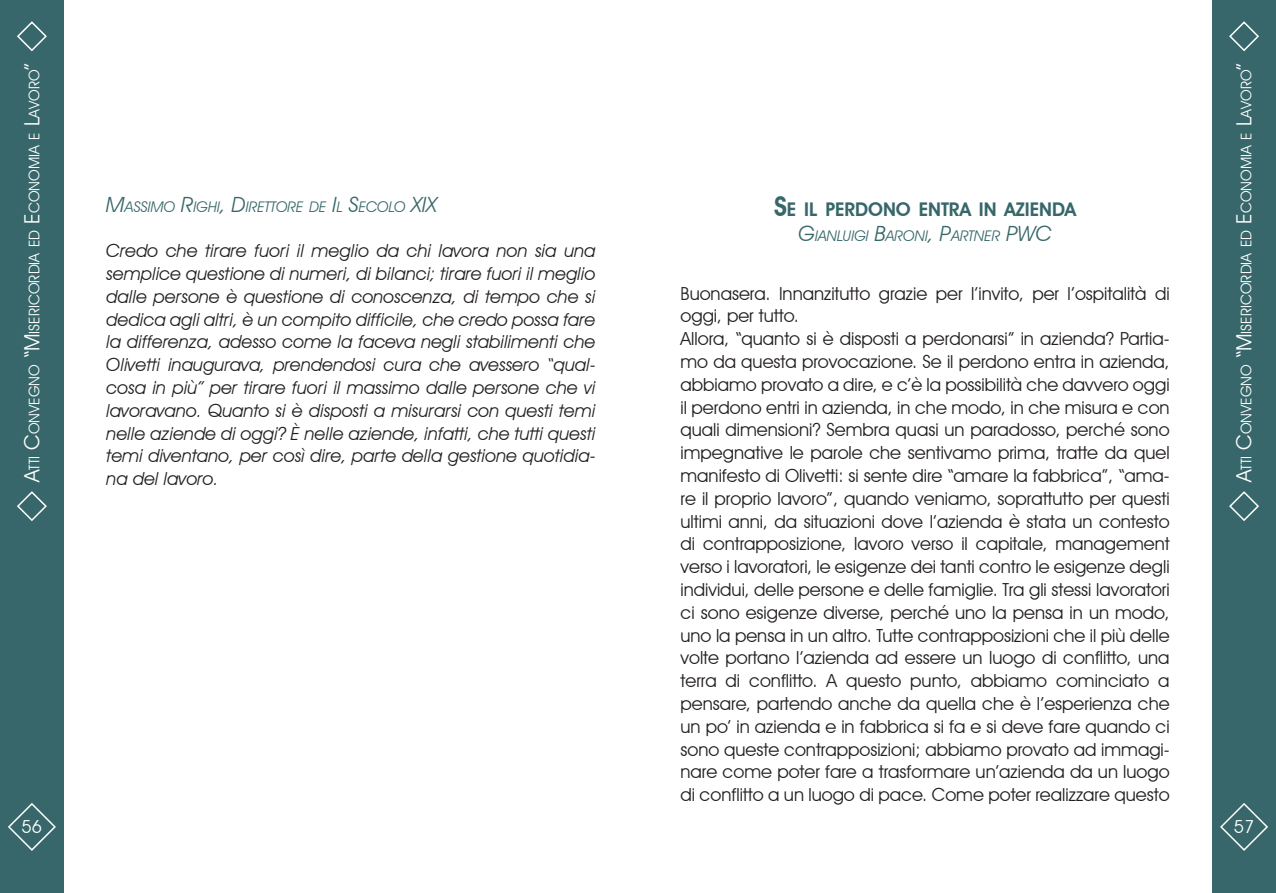
<style>
.page{position:relative;width:1276px;height:893px;background:#fff}
.page>*{position:absolute;margin:0;border:0;box-sizing:border-box;transform-origin:0 0}
.t1{font:600 18.9px "Avant Garde IT Cby BT";color:#37676a}
.No_Spacing{font:18px/22.8px "Avant Garde IT Cby BT";color:#231f20}
.t2{font:italic 18px/22.8px "Avant Garde IT Cby BT";color:#231f20;text-align:justify}
.t3{font:18px "Avant Garde IT Cby BT";color:#fff}
.t4{font:14.7px "Avant Garde IT Cby BT";color:#fff}
.t5{font:italic 14.7px "Avant Garde IT Cby BT";color:#37676a}
.s1{font-size:21px}
.s2{font-size:27px}
</style>
<div class="page">
<div style="left:0;top:0;width:64px;height:893px;background:#37676a"></div>
<svg style="left:17px;top:21px;width:30px;height:31px"></svg>
<svg style="left:17px;top:491px;width:30px;height:30px"></svg>
<svg style="left:8px;top:803px;width:48px;height:48px"></svg>
<div style="left:1212px;top:0;width:64px;height:893px;background:#37676a"></div>
<svg style="left:1229px;top:21px;width:30px;height:31px"></svg>
<svg style="left:1229px;top:491px;width:30px;height:30px"></svg>
<svg style="left:1220px;top:803px;width:48px;height:48px"></svg>
<p class="t4" style="left:25px;top:482px;width:421px;rotate:-90deg"><span class="s1">A</span>tti <span class="s1">C</span>onvegno <span class="s1">“M</span> isericordia ed <span class="s1">E</span> conomia e <span class="s1">L</span>avoro<span class="s1">”</span></p>
<p class="t5" style="left:106px;top:197px;width:332px"><span class="s1">M</span>ASSIMO <span class="s1">R</span>IGHI<span class="s1">, D</span>IRETTORE DE <span class="s1">I</span>L <span class="s1">S</span>ECOLO <span class="s1">XIX</span></p>
<p class="t2" style="left:106px;top:239px;width:490px">Credo che tirare fuori il meglio da chi lavora non sia una semplice questione di numeri, di bilanci; tirare fuori il meglio dalle persone è questione di conoscenza, di tempo che si dedica agli altri, è un compito difficile, che credo possa fare la differenza, adesso come la faceva negli stabilimenti che Olivetti inaugurava, prendendosi cura che avessero “qual&shy;cosa in più” per tirare fuori il massimo dalle persone che vi lavoravano. Quanto si è disposti a misurarsi con questi temi nelle aziende di oggi? È nelle aziende, infatti, che tutti questi temi diventano, per così dire, parte della gestione quotidia&shy;na del lavoro.</p>
<p class="t3" style="left:22px;top:816px;width:22px">56</p>
<p class="t1" style="left:774px;top:198px;width:304px"><span class="s2">S</span>E IL PERDONO ENTRA IN AZIENDA</p>
<p class="t5" style="left:798px;top:227px;width:254px"><span class="s1">G</span>IANLUIGI <span class="s1">B</span>ARONI<span class="s1">, P</span>ARTNER <span class="s1">PWC</span></p>
<p class="No_Spacing" style="left:680px;top:282px;width:490px">Buonasera. Innanzitutto grazie per l’invito, per l’ospitalità di oggi, per tutto.</p>
<p class="No_Spacing" style="left:680px;top:327px;width:491px;text-align:justify">Allora, “quanto si è disposti a perdonarsi” in azienda? Partia&shy;mo da questa provocazione. Se il perdono entra in azienda, abbiamo provato a dire, e c’è la possibilità che davvero oggi il perdono entri in azienda, in che modo, in che misura e con quali dimensioni? Sembra quasi un paradosso, perché sono impegnative le parole che sentivamo prima, tratte da quel manifesto di Olivetti: si sente dire “amare la fabbrica”, “ama&shy;re il proprio lavoro”, quando veniamo, soprattutto per questi ultimi anni, da situazioni dove l’azienda è stata un contesto di contrapposizione, lavoro verso il capitale, management verso i lavoratori, le esigenze dei tanti contro le esigenze degli individui, delle persone e delle famiglie. Tra gli stessi lavoratori ci sono esigenze diverse, perché uno la pensa in un modo, uno la pensa in un altro. Tutte contrapposizioni che il più delle volte portano l’azienda ad essere un luogo di conflitto, una terra di conflitto. A questo punto, abbiamo cominciato a pensare, partendo anche da quella che è l’esperienza che un po’ in azienda e in fabbrica si fa e si deve fare quando ci sono queste contrapposizioni; abbiamo provato ad immagi&shy;nare come poter fare a trasformare un’azienda da un luogo di conflitto a un luogo di pace. Come poter realizzare questo</p>
<p class="t4" style="left:1237px;top:482px;width:421px;rotate:-90deg"><span class="s1">A</span>tti <span class="s1">C</span>onvegno <span class="s1">“M</span> isericordia ed <span class="s1">E</span> conomia e <span class="s1">L</span>avoro<span class="s1">”</span></p>
<p class="t3" style="left:1233px;top:816px;width:22px">57</p>
</div>
